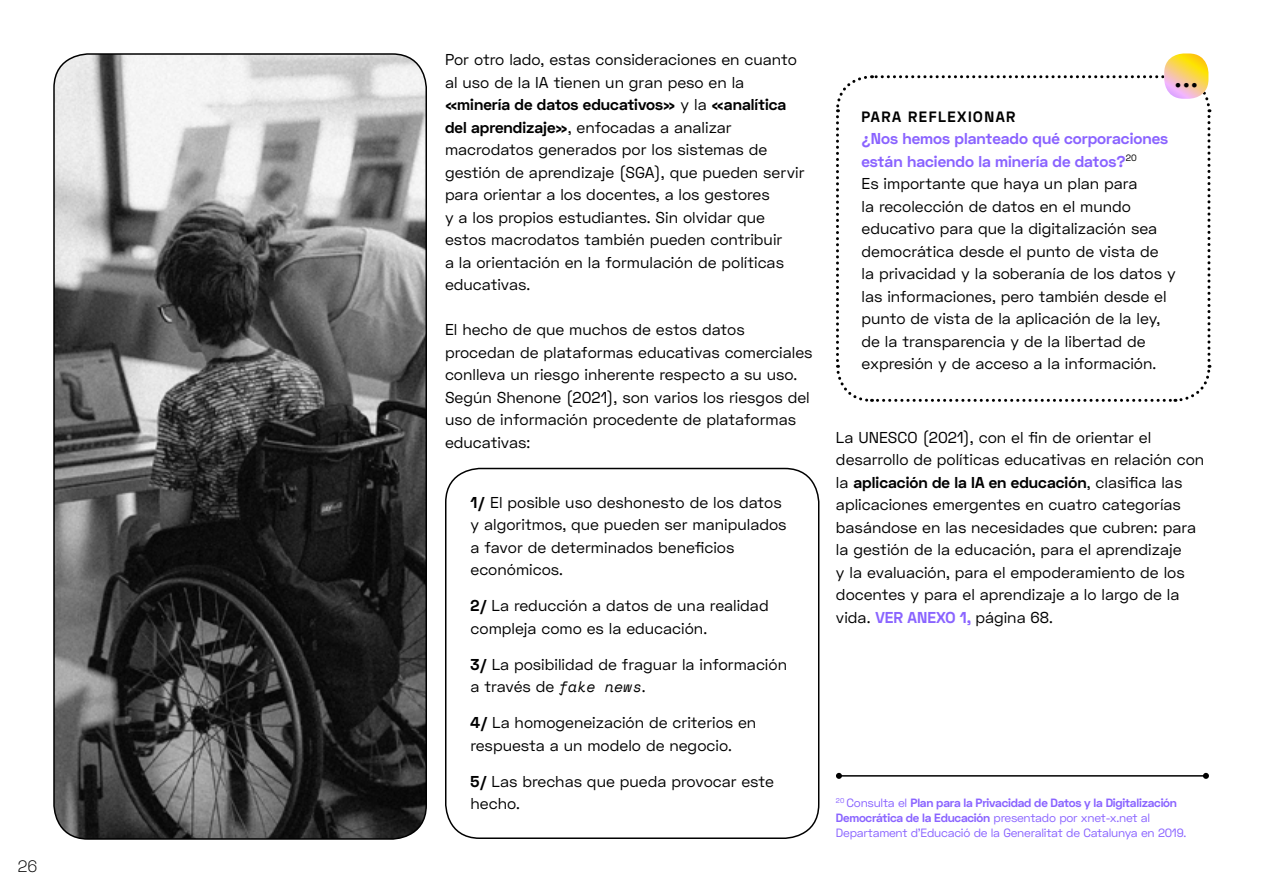
<style>
.page{position:relative;width:1263px;height:893px;background:#fff}
.page>*{position:absolute;margin:0;border:0;box-sizing:border-box;transform-origin:0 0}
.t1{font:33px "Space Grotesk";color:#000}
.t2{font:300 16.5px "Space Grotesk";color:#000}
.t3{font:15.75px/22.5px "Space Grotesk";color:#000}
.t4{font:700 15px "Space Grotesk";letter-spacing:.1em;color:#000}
.t5{font:12px/15px "Space Grotesk";letter-spacing:-.02em;color:#8a64ff}
.s1{font-weight:700}
.s2{font-family:"Space Mono";font-style:italic;font-size:15px}
.s3{font-weight:700;color:#8a63ff}
.s4{font-weight:700;color:#8a64ff}
</style>
<div class="page">
<div style="left:445px;top:468px;width:374px;height:371px;border:2px solid #000;border-radius:34px"></div>
<svg style="left:836px;top:53px;width:376px;height:349px"></svg>
<img style="left:54px;top:54px;width:372px;height:785px">
<div style="left:53px;top:53px;width:374px;height:787px;border:2px solid #000;border-radius:34px"></div>
<hr style="left:839px;top:775px;width:367px;height:2px;background:#000">
<svg style="left:1203px;top:773px;width:6px;height:6px"></svg>
<svg style="left:836px;top:773px;width:6px;height:6px"></svg>
<p class="t2" style="left:18px;top:856px;width:21px">26</p>
<p class="t3" style="left:445px;top:48px;width:361px">Por otro lado, estas consideraciones en cuanto al uso de la IA tienen un gran peso en la <span class="s1">«minería de datos educativos»</span> y la <span class="s1">«analítica del aprendizaje»</span>, enfocadas a analizar macrodatos generados por los sistemas de gestión de aprendizaje (SGA), que pueden servir para orientar a los docentes, a los gestores<br>y a los propios estudiantes. Sin olvidar que estos macrodatos también pueden contribuir<br>a la orientación en la formulación de políticas educativas.</p>
<p class="t3" style="left:445px;top:318px;width:369px">El hecho de que muchos de estos datos procedan de plataformas educativas comerciales conlleva un riesgo inherente respecto a su uso.<br>Según Shenone (2021), son varios los riesgos del uso de información procedente de plataformas educativas:</p>
<p class="t3" style="left:470px;top:491px;width:317px"><span class="s1">1/</span> El posible uso deshonesto de los datos y algoritmos, que pueden ser manipulados a favor de determinados beneficios económicos.</p>
<p class="t3" style="left:470px;top:594px;width:300px"><span class="s1">2/</span> La reducción a datos de una realidad compleja como es la educación.</p>
<p class="t3" style="left:470px;top:653px;width:318px"><span class="s1">3/</span> La posibilidad de fraguar la información a través de <span class="s2">fake news</span>.</p>
<p class="t3" style="left:470px;top:711px;width:287px"><span class="s1">4/</span> La homogeneización de criterios en respuesta a un modelo de negocio.</p>
<p class="t3" style="left:470px;top:770px;width:305px"><span class="s1">5/</span> Las brechas que pueda provocar este hecho.</p>
<h1 class="t1" style="left:1174px;top:54px;width:26px">...</h1>
<p class="t4" style="left:861px;top:107px;width:155px">PARA REFLEXIONAR</p>
<p class="t3" style="left:861px;top:127px;width:316px"><span class="s3">¿Nos hemos planteado qué corporaciones están haciendo la minería de datos?</span><sup>20<br></sup>Es importante que haya un plan para<br>la recolección de datos en el mundo educativo para que la digitalización sea democrática desde el punto de vista de<br>la privacidad y la soberanía de los datos y las informaciones, pero también desde el punto de vista de la aplicación de la ley, de la transparencia y de la libertad de expresión y de acceso a la información.</p>
<p class="t3" style="left:836px;top:426px;width:370px">La UNESCO (2021), con el fin de orientar el desarrollo de políticas educativas en relación con la <span class="s1">aplicación de la IA en educación</span>, clasifica las aplicaciones emergentes en cuatro categorías basándose en las necesidades que cubren: para la gestión de la educación, para el aprendizaje<br>y la evaluación, para el empoderamiento de los docentes y para el aprendizaje a lo largo de la vida. <span class="s4">VER ANEXO 1,</span> página 68.</p>
<p class="t5" style="left:836px;top:795px;width:352px"><sup>20</sup> Consulta el <span class="s1">Plan para la Privacidad de Datos y la Digitalización<br>Democrática de la Educación</span> presentado por xnet-x.net al<br>Departament d’Educació de la Generalitat de Catalunya en 2019.</p>
</div>
